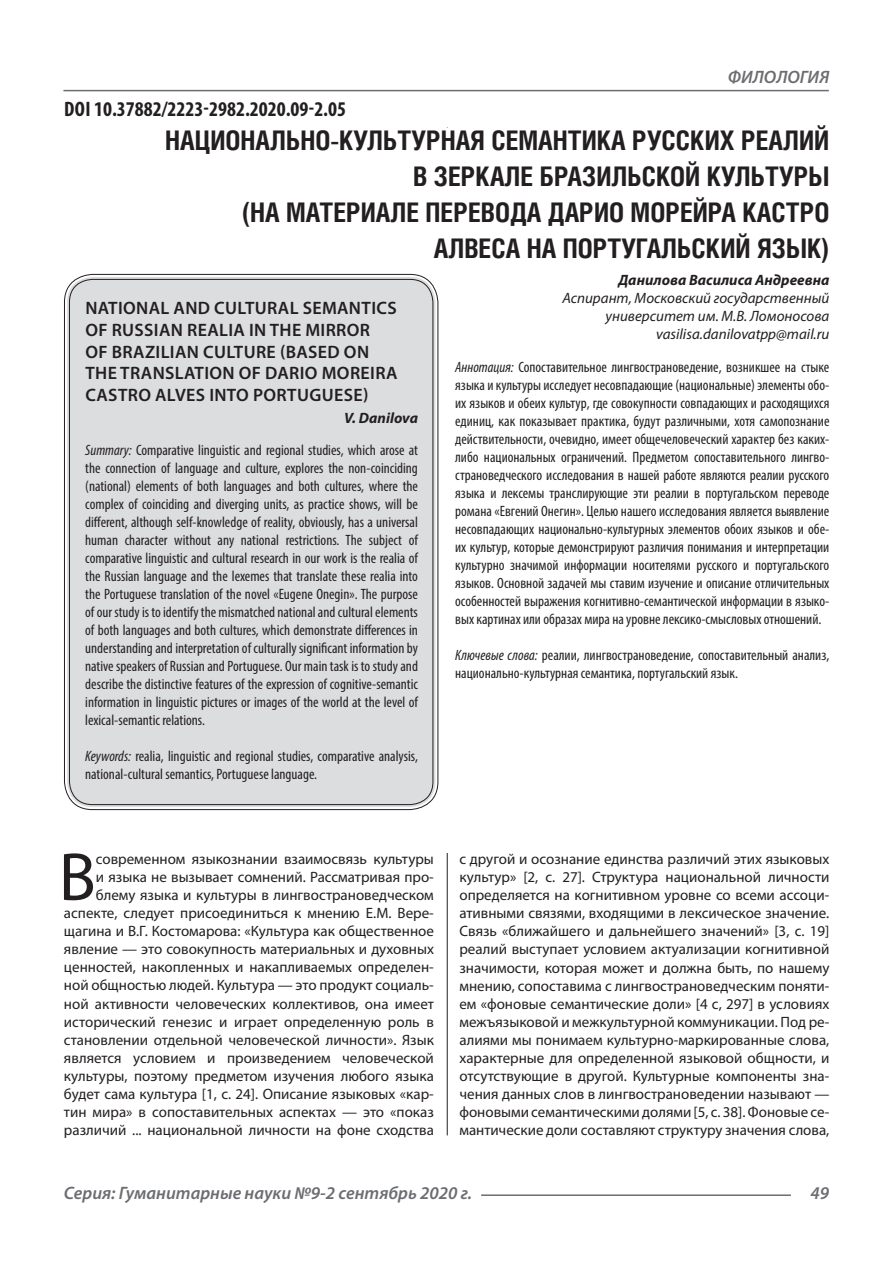
<style>
.page{position:relative;width:893px;height:1263px;background:#fff}
.page>*{position:absolute;margin:0;border:0;box-sizing:border-box;transform-origin:0 0}
.Статья_текст_первый{font:68.4px "Myriad Pro";color:#231f20}
.Статья_название{font:700 27px/36px "Helios Cond C";color:#231f20;text-align:right}
.ДОИ{font:700 condensed 21px "Myriad Pro";color:#231f20}
.Статья_название_англ{font:600 18px/21.6px "Myriad Pro";letter-spacing:.02em;color:#231f20}
.t1{font:italic 600 18px "Myriad Pro";color:#6c6d70}
.Статья_текст_первый-2{font:15px/18.1px "Myriad Pro";color:#231f20;text-align:right}
.Статья_аннотация_анг{font:condensed 15px/18px "Myriad Pro";color:#231f20;text-align:justify}
.Статья_аннотация_тек{font:condensed 15px/18px "Myriad Pro";color:#231f20;text-align:justify}
.Статья_автор_инфо{font:italic 15px/18px "Myriad Pro";color:#231f20;text-align:right}
.Статья_автор_инфо-2{font:italic 700 15px "Myriad Pro";color:#231f20}
.Статья_автор_англ{font:italic 700 15px "Myriad Pro";color:#231f20}
.s1{font-style:italic}
</style>
<div class="page">
<hr style="left:447px;top:128px;width:1px;height:1007px;background:#231f20">
<hr style="left:63px;top:90px;width:766px;height:1px;background:#6c6d70">
<hr style="left:481px;top:1194px;width:310px;height:2px;background:#6c6d70">
<div style="left:443px;top:128px;width:11px;height:725px;background:#fff"></div>
<div style="left:67px;top:277px;width:368px;height:530px;background:#dcdddf;border-radius:26px"></div>
<p class="ДОИ" style="left:64px;top:96px;width:283px">DOI 10.37882/2223-2982.2020.09-2.05</p>
<p class="t1" style="left:728px;top:66px;width:103px">ФИЛОЛОГИЯ</p>
<p class="Статья_название" style="left:165px;top:121px;width:666px">НАЦИОНАЛЬНО-КУЛЬТУРНАЯ СЕМАНТИКА РУССКИХ РЕАЛИЙ В ЗЕРКАЛЕ БРАЗИЛЬСКОЙ КУЛЬТУРЫ<br>(НА МАТЕРИАЛЕ ПЕРЕВОДА ДАРИО МОРЕЙРА КАСТРО АЛВЕСА НА ПОРТУГАЛЬСКИЙ ЯЗЫК)</p>
<p class="Статья_автор_инфо-2" style="left:618px;top:270px;width:213px">Данилова Василиса Андреевна</p>
<p class="Статья_автор_инфо" style="left:562px;top:289px;width:269px">Аспирант, Московский государственный университет им. М.В. Ломоносова</p>
<p class="Статья_автор_инфо" style="left:656px;top:325px;width:175px">vasilisa.danilovatpp@mail.ru</p>
<p class="Статья_аннотация_тек" style="left:455px;top:358px;width:376px"><span class="s1">Аннотация:</span> Сопоставительное лингвострановедение, возникшее на стыке языка и культуры исследует несовпадающие (национальные) элементы обо&shy;их языков и обеих культур, где совокупности совпадающих и расходящихся единиц, как показывает практика, будут различными, хотя самопознание действительности, очевидно, имеет общечеловеческий характер без каких&shy;либо национальных ограничений. Предметом сопоставительного лингво&shy;страноведческого исследования в нашей работе являются реалии русского языка и лексемы транслирующие эти реалии в португальском переводе романа «Евгений Онегин». Целью нашего исследования является выявление несовпадающих национально-культурных элементов обоих языков и обе&shy;их культур, которые демонстрируют различия понимания и интерпретации культурно значимой информации носителями русского и португальского языков. Основной задачей мы ставим изучение и описание отличительных особенностей выражения когнитивно-семантической информации в языко&shy;вых картинах или образах мира на уровне лексико-смысловых отношений.</p>
<p class="Статья_аннотация_тек" style="left:455px;top:646px;width:376px"><span class="s1">Ключевые слова:</span> реалии, лингвострановедение, сопоставительный анализ, национально-культурная семантика, португальский язык.</p>
<p class="Статья_название_англ" style="left:85px;top:297px;width:314px">NATIONAL AND CULTURAL SEMANTICS<br>OF RUSSIAN REALIA IN THE MIRROR<br>OF BRAZILIAN CULTURE (BASED ON<br>THE TRANSLATION OF DARIO MOREIRA<br>CASTRO ALVES INTO PORTUGUESE)</p>
<p class="Статья_автор_англ" style="left:344px;top:408px;width:75px">V. Danilova</p>
<p class="Статья_аннотация_анг" style="left:85px;top:441px;width:334px"><span class="s1">Summary:</span> Comparative linguistic and regional studies, which arose at the connection of language and culture, explores the non-coinciding (national) elements of both languages and both cultures, where the complex of coinciding and diverging units, as practice shows, will be different, although self-knowledge of reality, obviously, has a universal human character without any national restrictions. The subject of comparative linguistic and cultural research in our work is the realia of the Russian language and the lexemes that translate these realia into the Portuguese translation of the novel «Eugene Onegin». The purpose of our study is to identify the mismatched national and cultural elements of both languages and both cultures, which demonstrate differences in understanding and interpretation of culturally significant information by native speakers of Russian and Portuguese. Our main task is to study and describe the distinctive features of the expression of cognitive-semantic information in linguistic pictures or images of the world at the level of lexical-semantic relations.</p>
<p class="Статья_аннотация_анг" style="left:85px;top:747px;width:334px"><span class="s1">Keywords:</span> realia, linguistic and regional studies, comparative analysis, national-cultural semantics, Portuguese language.</p>
<p class="Статья_текст_первый" style="left:59px;top:835px;width:39px">В</p>
<p class="Статья_текст_первый-2" style="left:64px;top:849px;width:371px">современном языкознании взаимосвязь культуры<br>и языка не вызывает сомнений. Рассматривая про&shy;блему языка и культуры в лингвострановедческом аспекте, следует присоединиться к мнению Е.М. Вере&shy;щагина и В.Г. Костомарова: «Культура как общественное явление — это совокупность материальных и духовных ценностей, накопленных и накапливаемых определен&shy;ной общностью людей. Культура — это продукт социаль&shy;ной активности человеческих коллективов, она имеет исторический генезис и играет определенную роль в становлении отдельной человеческой личности». Язык является условием и произведением человеческой культуры, поэтому предметом изучения любого языка будет сама культура [1, с. 24]. Описание языковых «кар&shy;тин мира» в сопоставительных аспектах — это «показ различий ... национальной личности на фоне сходства</p>
<p class="Статья_текст_первый-2" style="left:459px;top:849px;width:371px;text-align:justify">с другой и осознание единства различий этих языковых культур» [2, с. 27]. Структура национальной личности определяется на когнитивном уровне со всеми ассоци&shy;ативными связями, входящими в лексическое значение.<br>Связь «ближайшего и дальнейшего значений» [3, с. 19] реалий выступает условием актуализации когнитивной значимости, которая может и должна быть, по нашему мнению, сопоставима с лингвострановедческим поняти&shy;ем «фоновые семантические доли» [4 с, 297] в условиях межъязыковой и межкультурной коммуникации. Под ре&shy;алиями мы понимаем культурно-маркированные слова, характерные для определенной языковой общности, и отсутствующие в другой. Культурные компоненты зна&shy;чения данных слов в лингвострановедении называют — фоновыми семантическими долями [5, с. 38]. Фоновые се&shy;мантические доли составляют структуру значения слова,</p>
<p class="t1" style="left:64px;top:1182px;width:410px">Серия: Гуманитарные науки №9-2 сентябрь 2020 г.</p>
<p class="t1" style="left:810px;top:1182px;width:20px">49</p>
</div>
